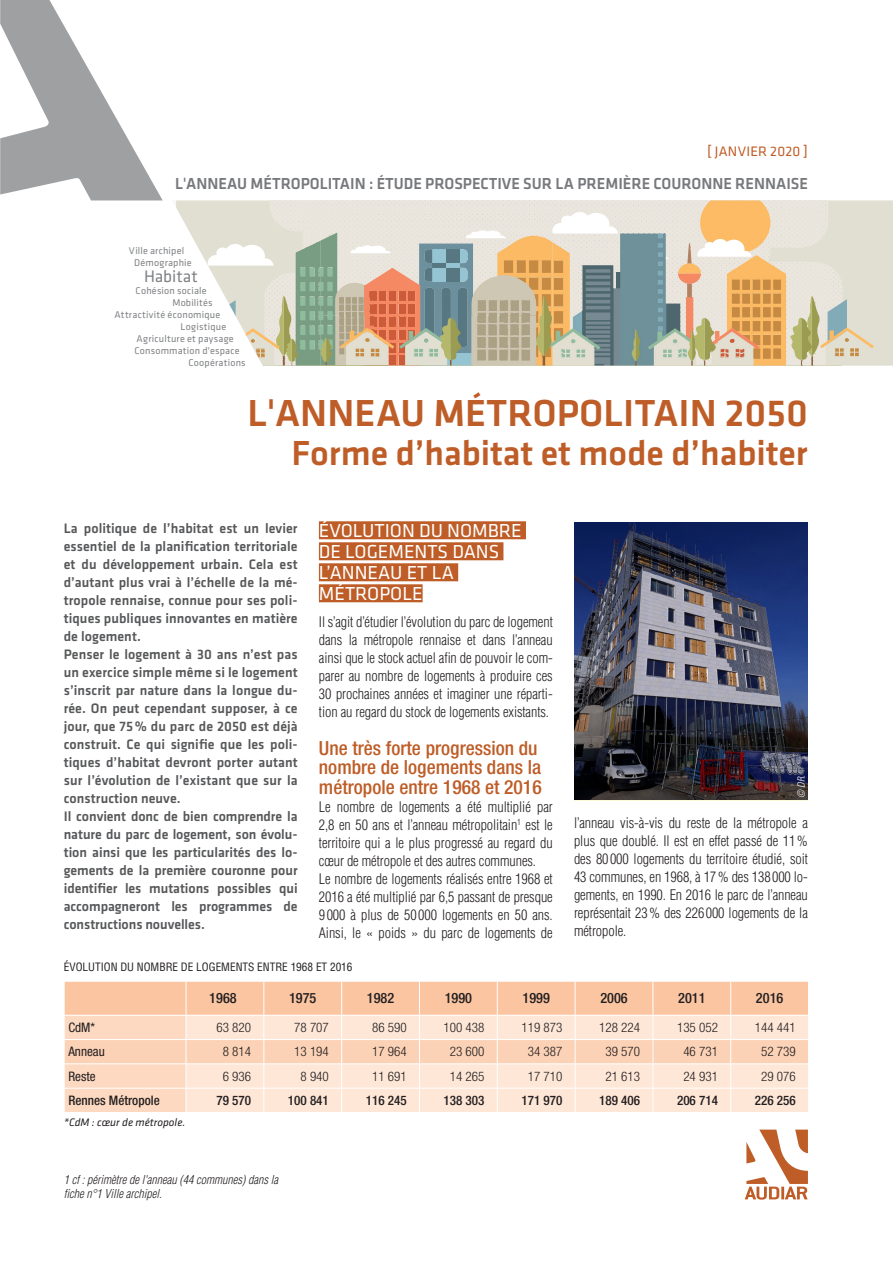
<style>
.page{position:relative;width:893px;height:1263px;background:#fff}
.page>*{position:absolute;margin:0;border:0;box-sizing:border-box;transform-origin:0 0}
.T1{font:500 39px "Klavika";color:#be5d27}
.T1-2{font:500 36px "Klavika";color:#be5d27}
.T3{font:500 condensed 19.5px/19.5px "Helvetica Neue LT Std";color:#be5d27}
.T2{font:19.5px/21px "Klavika";color:#fff}
.théma_liste{font:17.25px "Klavika";color:#808285}
.T1-3{font:500 16.5px "Klavika";color:#76787b;scale:.96 1}
.texte{font:300 condensed 14.25px/18px "Helvetica LT Std";letter-spacing:-.005em;color:#231f20;text-align:justify}
.Chapô{font:500 14.25px/18px "Klavika";letter-spacing:.005em;color:#57585a;text-align:justify}
.t1{font:500 condensed 14.25px "Helvetica Neue LT Std";color:#231f20}
.version_provisoire{font:14.25px "Klavika";letter-spacing:.015em;color:#be5d27}
.t2{font:300 condensed 13.2px "Helvetica Neue LT Std";color:#231f20}
.t3{font:500 condensed 13.2px "Helvetica Neue LT Std";color:#231f20}
.t4{font:condensed 13.2px "Helvetica Neue LT Std";color:#231f20}
.note_bas_de_page{font:italic 300 condensed 12px/14.4px "Helvetica LT Std";color:#231f20}
.T_illustration{font:condensed 11.25px "Helvetica LT Std";color:#231f20}
.note_bas_de_page-2{font:italic 11.25px "Klavika";color:#231f20}
.théma_liste-2{font:10.2px "Klavika";letter-spacing:.02em;color:#808285}
.source{font:italic 300 condensed 9.75px "Helvetica LT Std";color:#fff}
</style>
<div class="page">
<svg style="left:0;top:0;width:163px;height:200px"></svg>
<div style="left:874px;top:200px;width:19px;height:166px;background:#e1dfd1"></div>
<svg style="left:176px;top:200px;width:698px;height:166px;background:#d9d2c0"></svg>
<img style="left:277px;top:219px;width:42px;height:8px">
<img style="left:270px;top:200px;width:49px;height:6px">
<img style="left:718px;top:255px;width:68px;height:111px">
<img style="left:719px;top:247px;width:81px;height:8px">
<img style="left:745px;top:200px;width:71px;height:4px">
<img style="left:721px;top:200px;width:43px;height:1px">
<img style="left:817px;top:233px;width:22px;height:45px">
<img style="left:817px;top:200px;width:11px;height:24px">
<img style="left:321px;top:232px;width:53px;height:83px">
<img style="left:376px;top:258px;width:120px;height:3px">
<img style="left:430px;top:233px;width:121px;height:1px">
<img style="left:422px;top:212px;width:126px;height:1px">
<img style="left:440px;top:200px;width:111px;height:1px">
<img style="left:552px;top:233px;width:144px;height:133px">
<img style="left:599px;top:249px;width:118px;height:3px">
<img style="left:594px;top:214px;width:123px;height:3px">
<img style="left:607px;top:200px;width:110px;height:1px">
<img style="left:321px;top:315px;width:67px;height:51px">
<img style="left:321px;top:316px;width:69px;height:1px">
<img style="left:471px;top:315px;width:81px;height:51px">
<img style="left:574px;top:522px;width:234px;height:278px">
<div style="left:319px;top:521px;width:207px;height:18px;background:#be5d27"></div>
<div style="left:319px;top:542px;width:184px;height:18px;background:#be5d27"></div>
<div style="left:319px;top:563px;width:139px;height:18px;background:#be5d27"></div>
<div style="left:319px;top:584px;width:104px;height:18px;background:#be5d27"></div>
<svg style="left:745px;top:1129px;width:63px;height:70px"></svg>
<svg style="left:64px;top:981px;width:744px;height:131px;background:#fcdbc4"></svg>
<p class="version_provisoire" style="left:707px;top:143px;width:102px">[ JANVIER 2020 ]</p>
<p class="T1-3" style="left:175px;top:175px;width:661px">L'ANNEAU MÉTROPOLITAIN : ÉTUDE PROSPECTIVE SUR LA PREMIÈRE COURONNE RENNAISE</p>
<p class="théma_liste-2" style="left:129px;top:245px;width:57px">Ville archipel</p>
<p class="théma_liste-2" style="left:134px;top:257px;width:59px">Démographie</p>
<p class="théma_liste" style="left:144px;top:267px;width:55px">Habitat</p>
<p class="théma_liste-2" style="left:136px;top:285px;width:73px">Cohésion sociale</p>
<p class="théma_liste-2" style="left:172px;top:297px;width:42px">Mobilités</p>
<p class="théma_liste-2" style="left:114px;top:309px;width:107px">Attractivité économique</p>
<p class="théma_liste-2" style="left:180px;top:321px;width:47px">Logistique</p>
<p class="théma_liste-2" style="left:137px;top:333px;width:99px">Agriculture et paysage</p>
<p class="théma_liste-2" style="left:134px;top:345px;width:107px">Consommation d'espace</p>
<p class="théma_liste-2" style="left:188px;top:357px;width:59px">Coopérations</p>
<p class="T1" style="left:247px;top:392px;width:562px">L'ANNEAU MÉTROPOLITAIN 2050</p>
<p class="T1-2" style="left:291px;top:434px;width:518px">Forme d’habitat et mode d’habiter</p>
<p class="Chapô" style="left:64px;top:520px;width:235px">La politique de l’habitat est un levier essentiel de la planification territoriale et du développement urbain. Cela est d’autant plus vrai à l’échelle de la mé&shy;tropole rennaise, connue pour ses poli&shy;tiques publiques innovantes en matière de logement.</p>
<p class="Chapô" style="left:64px;top:646px;width:235px">Penser le logement à 30 ans n’est pas un exercice simple même si le logement s’inscrit par nature dans la longue du&shy;rée. On peut cependant supposer, à ce jour, que 75% du parc de 2050 est déjà construit. Ce qui signifie que les poli&shy;tiques d’habitat devront porter autant sur l’évolution de l’existant que sur la construction neuve.</p>
<p class="Chapô" style="left:64px;top:808px;width:235px">Il convient donc de bien comprendre la nature du parc de logement, son évolu&shy;tion ainsi que les particularités des lo&shy;gements de la première couronne pour identifier les mutations possibles qui accompagneront les programmes de constructions nouvelles.</p>
<p class="T2" style="left:319px;top:520px;width:204px">ÉVOLUTION DU NOMBRE<br>DE LOGEMENTS DANS<br>L’ANNEAU ET LA<br>MÉTROPOLE</p>
<p class="texte" style="left:319px;top:613px;width:235px">Il s’agit d’étudier l’évolution du parc de logement dans la métropole rennaise et dans l’anneau ainsi que le stock actuel afin de pouvoir le com&shy;parer au nombre de logements à produire ces 30 prochaines années et imaginer une réparti&shy;tion au regard du stock de logements existants.</p>
<p class="T3" style="left:319px;top:738px;width:224px">Une très forte progression du nombre de logements dans la métropole entre 1968 et 2016</p>
<p class="texte" style="left:319px;top:797px;width:235px">Le nombre de logements a été multiplié par 2,8 en 50 ans et l’anneau métropolitain<sup>1</sup> est le territoire qui a le plus progressé au regard du cœur de métropole et des autres communes.</p>
<p class="texte" style="left:319px;top:869px;width:235px">Le nombre de logements réalisés entre 1968 et 2016 a été multiplié par 6,5 passant de presque 9000 à plus de 50000 logements en 50 ans.<br>Ainsi, le « poids » du parc de logements de</p>
<p class="T_illustration" style="left:64px;top:960px;width:290px">ÉVOLUTION DU NOMBRE DE LOGEMENTS ENTRE 1968 ET 2016</p>
<p class="source" style="left:795px;top:798px;width:24px;rotate:-90deg">© DR.</p>
<p class="texte" style="left:574px;top:813px;width:235px">l’anneau vis-à-vis du reste de la métropole a plus que doublé. Il est en effet passé de 11% des 80000 logements du territoire étudié, soit 43 communes, en 1968, à 17% des 138000 lo&shy;gements, en 1990. En 2016 le parc de l’anneau représentait 23% des 226000 logements de la métropole.</p>
<p class="t1" style="left:209px;top:990px;width:29px">1968</p>
<p class="t1" style="left:289px;top:990px;width:29px">1975</p>
<p class="t1" style="left:367px;top:990px;width:29px">1982</p>
<p class="t1" style="left:445px;top:990px;width:29px">1990</p>
<p class="t1" style="left:522px;top:990px;width:29px">1999</p>
<p class="t1" style="left:600px;top:990px;width:29px">2006</p>
<p class="t1" style="left:678px;top:990px;width:29px">2011</p>
<p class="t1" style="left:756px;top:990px;width:29px">2016</p>
<p class="t4" style="left:68px;top:1020px;width:28px">CdM*</p>
<p class="t2" style="left:216px;top:1020px;width:36px">63 820</p>
<p class="t2" style="left:294px;top:1020px;width:36px">78 707</p>
<p class="t2" style="left:372px;top:1020px;width:36px">86 590</p>
<p class="t2" style="left:444px;top:1020px;width:42px">100 438</p>
<p class="t2" style="left:521px;top:1020px;width:42px">119 873</p>
<p class="t2" style="left:599px;top:1020px;width:42px">128 224</p>
<p class="t2" style="left:677px;top:1020px;width:42px">135 052</p>
<p class="t2" style="left:755px;top:1020px;width:42px">144 441</p>
<p class="t4" style="left:68px;top:1044px;width:38px">Anneau</p>
<p class="t2" style="left:223px;top:1044px;width:30px">8 814</p>
<p class="t2" style="left:294px;top:1044px;width:36px">13 194</p>
<p class="t2" style="left:372px;top:1044px;width:36px">17 964</p>
<p class="t2" style="left:450px;top:1044px;width:36px">23 600</p>
<p class="t2" style="left:528px;top:1044px;width:36px">34 387</p>
<p class="t2" style="left:605px;top:1044px;width:36px">39 570</p>
<p class="t2" style="left:683px;top:1044px;width:36px">46 731</p>
<p class="t2" style="left:761px;top:1044px;width:36px">52 739</p>
<p class="t4" style="left:68px;top:1068px;width:29px">Reste</p>
<p class="t2" style="left:223px;top:1068px;width:30px">6 936</p>
<p class="t2" style="left:301px;top:1068px;width:30px">8 940</p>
<p class="t2" style="left:372px;top:1068px;width:36px">11 691</p>
<p class="t2" style="left:450px;top:1068px;width:36px">14 265</p>
<p class="t2" style="left:528px;top:1068px;width:36px">17 710</p>
<p class="t2" style="left:605px;top:1068px;width:36px">21 613</p>
<p class="t2" style="left:683px;top:1068px;width:36px">24 931</p>
<p class="t2" style="left:761px;top:1068px;width:36px">29 076</p>
<p class="t3" style="left:68px;top:1092px;width:93px">Rennes Métropole</p>
<p class="t3" style="left:216px;top:1092px;width:36px">79 570</p>
<p class="t3" style="left:288px;top:1092px;width:42px">100 841</p>
<p class="t3" style="left:366px;top:1092px;width:42px">116 245</p>
<p class="t3" style="left:444px;top:1092px;width:42px">138 303</p>
<p class="t3" style="left:521px;top:1092px;width:42px">171 970</p>
<p class="t3" style="left:599px;top:1092px;width:42px">189 406</p>
<p class="t3" style="left:677px;top:1092px;width:42px">206 714</p>
<p class="t3" style="left:755px;top:1092px;width:42px">226 256</p>
<p class="note_bas_de_page-2" style="left:64px;top:1116px;width:123px">*CdM : cœur de métropole.</p>
<p class="note_bas_de_page" style="left:64px;top:1172px;width:216px">1 cf : périmètre de l'anneau (44 communes) dans la fiche n°1 Ville archipel.</p>
</div>
